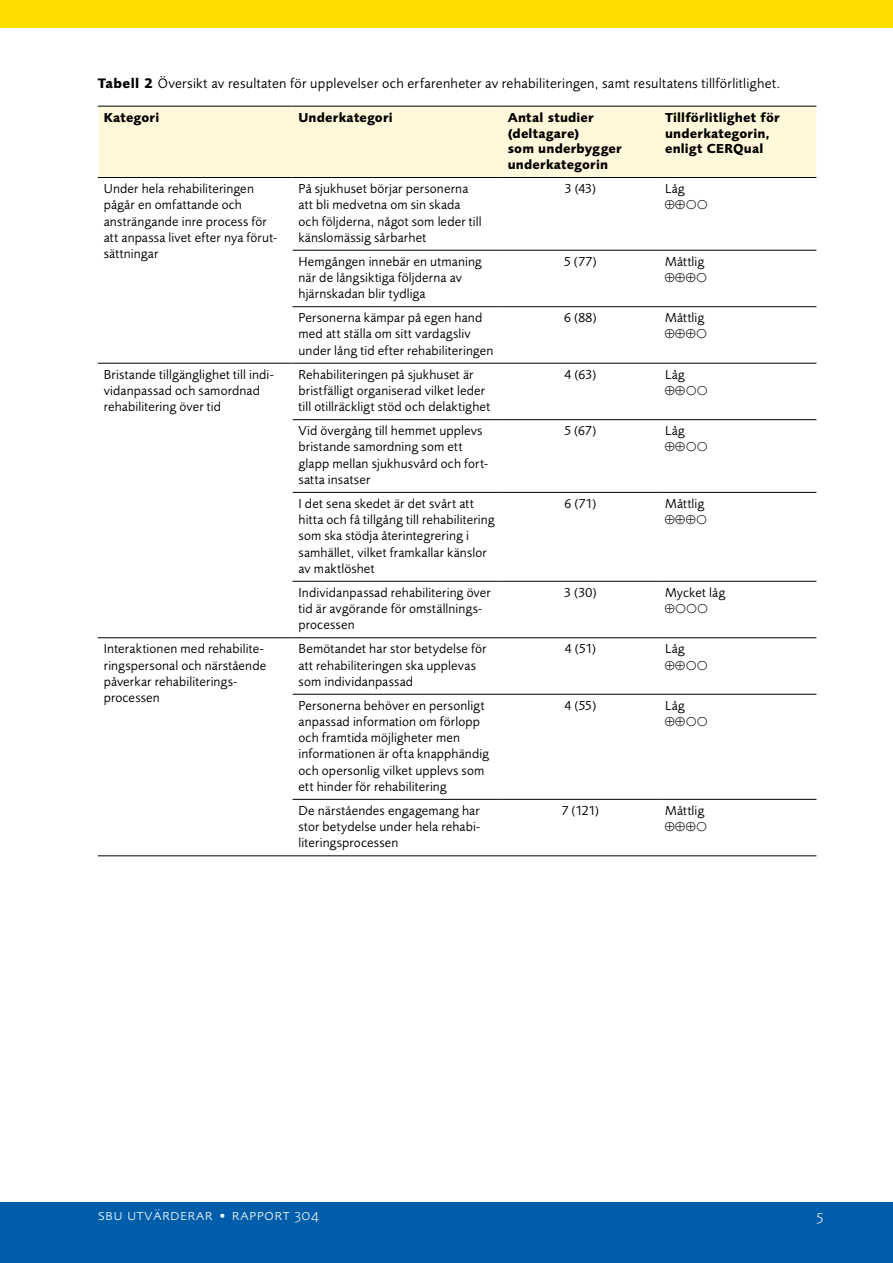
<style>
.page{position:relative;width:893px;height:1263px;background:#fff}
.page>*{position:absolute;margin:0;border:0;box-sizing:border-box;transform-origin:0 0}
.t1{font:300 15.45px "Foundry Sans Expert";letter-spacing:.03em;color:#fff}
.Rubrik_tabell__fakta{font:14.25px "Foundry Sans";letter-spacing:.02em;color:#000}
.Tabelltext{font:13.5px/16.2px "Foundry Sans";letter-spacing:.01em;color:#000}
.Kolumnrubriker{font:700 13.5px/15.8px "Foundry Sans";letter-spacing:.01em;color:#000}
.s1{font-weight:700}
</style>
<div class="page">
<div style="left:0;top:0;width:893px;height:28px;background:#fd0"></div>
<div style="left:0;top:1202px;width:893px;height:61px;background:#005da9"></div>
<div style="left:98px;top:107px;width:718px;height:70px;background:#fff8da"></div>
<hr style="left:293px;top:250px;width:209px;height:1px;background:#000">
<hr style="left:502px;top:250px;width:157px;height:1px;background:#000">
<hr style="left:659px;top:250px;width:157px;height:1px;background:#000">
<hr style="left:293px;top:306px;width:209px;height:1px;background:#000">
<hr style="left:502px;top:306px;width:157px;height:1px;background:#000">
<hr style="left:659px;top:306px;width:157px;height:1px;background:#000">
<hr style="left:293px;top:363px;width:209px;height:1px;background:#000">
<hr style="left:502px;top:363px;width:157px;height:1px;background:#000">
<hr style="left:659px;top:363px;width:157px;height:1px;background:#000">
<hr style="left:293px;top:419px;width:209px;height:1px;background:#000">
<hr style="left:502px;top:419px;width:157px;height:1px;background:#000">
<hr style="left:659px;top:419px;width:157px;height:1px;background:#000">
<hr style="left:293px;top:492px;width:209px;height:1px;background:#000">
<hr style="left:502px;top:492px;width:157px;height:1px;background:#000">
<hr style="left:659px;top:492px;width:157px;height:1px;background:#000">
<hr style="left:293px;top:581px;width:209px;height:1px;background:#000">
<hr style="left:502px;top:581px;width:157px;height:1px;background:#000">
<hr style="left:659px;top:581px;width:157px;height:1px;background:#000">
<hr style="left:293px;top:637px;width:209px;height:1px;background:#000">
<hr style="left:502px;top:637px;width:157px;height:1px;background:#000">
<hr style="left:659px;top:637px;width:157px;height:1px;background:#000">
<hr style="left:293px;top:694px;width:209px;height:1px;background:#000">
<hr style="left:502px;top:694px;width:157px;height:1px;background:#000">
<hr style="left:659px;top:694px;width:157px;height:1px;background:#000">
<hr style="left:293px;top:799px;width:209px;height:1px;background:#000">
<hr style="left:502px;top:799px;width:157px;height:1px;background:#000">
<hr style="left:659px;top:799px;width:157px;height:1px;background:#000">
<hr style="left:293px;top:855px;width:209px;height:1px;background:#000">
<hr style="left:502px;top:855px;width:157px;height:1px;background:#000">
<hr style="left:659px;top:855px;width:157px;height:1px;background:#000">
<hr style="left:98px;top:106px;width:195px;height:1px;background:#000">
<hr style="left:293px;top:106px;width:209px;height:1px;background:#000">
<hr style="left:502px;top:106px;width:157px;height:1px;background:#000">
<hr style="left:659px;top:106px;width:157px;height:1px;background:#000">
<hr style="left:293px;top:177px;width:209px;height:1px;background:#000">
<hr style="left:502px;top:177px;width:157px;height:1px;background:#000">
<hr style="left:659px;top:177px;width:157px;height:1px;background:#000">
<hr style="left:98px;top:177px;width:195px;height:1px;background:#000">
<hr style="left:98px;top:363px;width:195px;height:1px;background:#000">
<hr style="left:98px;top:637px;width:195px;height:1px;background:#000">
<hr style="left:98px;top:855px;width:195px;height:1px;background:#000">
<p class="Rubrik_tabell__fakta" style="left:98px;top:75px;width:684px"><span class="s1">Tabell 2</span> Översikt av resultaten för upplevelser och erfarenheter av rehabiliteringen, samt resultatens tillförlitlighet.</p>
<p class="Kolumnrubriker" style="left:104px;top:109px;width:57px">Kategori</p>
<p class="Kolumnrubriker" style="left:298px;top:109px;width:96px">Underkategori</p>
<p class="Kolumnrubriker" style="left:508px;top:109px;width:116px">Antal studier (deltagare)<br>som underbygger underkategorin</p>
<p class="Kolumnrubriker" style="left:665px;top:109px;width:116px">Tillförlitlighet för underkategorin, enligt CERQual</p>
<p class="Tabelltext" style="left:104px;top:180px;width:175px">Under hela rehabiliteringen pågår en omfattande och ansträngande inre process för att anpassa livet efter nya förut&shy;sättningar</p>
<p class="Tabelltext" style="left:298px;top:180px;width:185px">På sjukhuset börjar personerna att bli medvetna om sin skada och följderna, något som leder till känslomässig sårbarhet</p>
<p class="Tabelltext" style="left:565px;top:180px;width:33px">3 (43)</p>
<p class="Tabelltext" style="left:665px;top:180px;width:21px">Låg</p>
<p class="Tabelltext" style="left:298px;top:253px;width:185px">Hemgången innebär en utmaning när de långsiktiga följderna av hjärnskadan blir tydliga</p>
<p class="Tabelltext" style="left:564px;top:253px;width:34px">5 (77)</p>
<p class="Tabelltext" style="left:665px;top:253px;width:41px">Måttlig</p>
<p class="Tabelltext" style="left:298px;top:310px;width:196px">Personerna kämpar på egen hand med att ställa om sitt vardagsliv under lång tid efter rehabiliteringen</p>
<p class="Tabelltext" style="left:564px;top:310px;width:34px">6 (88)</p>
<p class="Tabelltext" style="left:665px;top:310px;width:41px">Måttlig</p>
<p class="Tabelltext" style="left:104px;top:366px;width:172px">Bristande tillgänglighet till indi&shy;vidanpassad och samordnad rehabilitering över tid</p>
<p class="Tabelltext" style="left:298px;top:366px;width:193px">Rehabiliteringen på sjukhuset är bristfälligt organiserad vilket leder till otillräckligt stöd och delaktighet</p>
<p class="Tabelltext" style="left:565px;top:366px;width:33px">4 (63)</p>
<p class="Tabelltext" style="left:665px;top:366px;width:21px">Låg</p>
<p class="Tabelltext" style="left:298px;top:423px;width:191px">Vid övergång till hemmet upplevs bristande samordning som ett glapp mellan sjukhusvård och fort&shy;satta insatser</p>
<p class="Tabelltext" style="left:564px;top:423px;width:34px">5 (67)</p>
<p class="Tabelltext" style="left:665px;top:423px;width:21px">Låg</p>
<p class="Tabelltext" style="left:298px;top:495px;width:198px">I det sena skedet är det svårt att hitta och få tillgång till rehabilitering som ska stödja återintegrering i samhället, vilket framkallar känslor av maktlöshet</p>
<p class="Tabelltext" style="left:565px;top:495px;width:33px">6 (71)</p>
<p class="Tabelltext" style="left:665px;top:495px;width:41px">Måttlig</p>
<p class="Tabelltext" style="left:298px;top:584px;width:194px">Individanpassad rehabilitering över tid är avgörande för omställnings&shy;processen</p>
<p class="Tabelltext" style="left:564px;top:584px;width:34px">3 (30)</p>
<p class="Tabelltext" style="left:665px;top:584px;width:62px">Mycket låg</p>
<p class="Tabelltext" style="left:104px;top:641px;width:164px">Interaktionen med rehabilite&shy;ringspersonal och närstående påverkar rehabiliterings&shy;processen</p>
<p class="Tabelltext" style="left:298px;top:641px;width:190px">Bemötandet har stor betydelse för att rehabiliteringen ska upplevas som individanpassad</p>
<p class="Tabelltext" style="left:565px;top:641px;width:33px">4 (51)</p>
<p class="Tabelltext" style="left:665px;top:641px;width:21px">Låg</p>
<p class="Tabelltext" style="left:298px;top:697px;width:192px">Personerna behöver en personligt anpassad information om förlopp och framtida möjligheter men informationen är ofta knapphändig och opersonlig vilket upplevs som ett hinder för rehabilitering</p>
<p class="Tabelltext" style="left:565px;top:697px;width:33px">4 (55)</p>
<p class="Tabelltext" style="left:665px;top:697px;width:21px">Låg</p>
<p class="Tabelltext" style="left:298px;top:802px;width:183px;text-align:justify">De närståendes engagemang har stor betydelse under hela rehabi&shy;literingsprocessen</p>
<p class="Tabelltext" style="left:562px;top:802px;width:39px">7 (121)</p>
<p class="Tabelltext" style="left:665px;top:802px;width:41px">Måttlig</p>
<p class="t1" style="left:98px;top:1206px;width:223px">sbu utvärderar • rapport 304</p>
<p class="t1" style="left:816px;top:1206px;width:8px">5</p>
</div>
